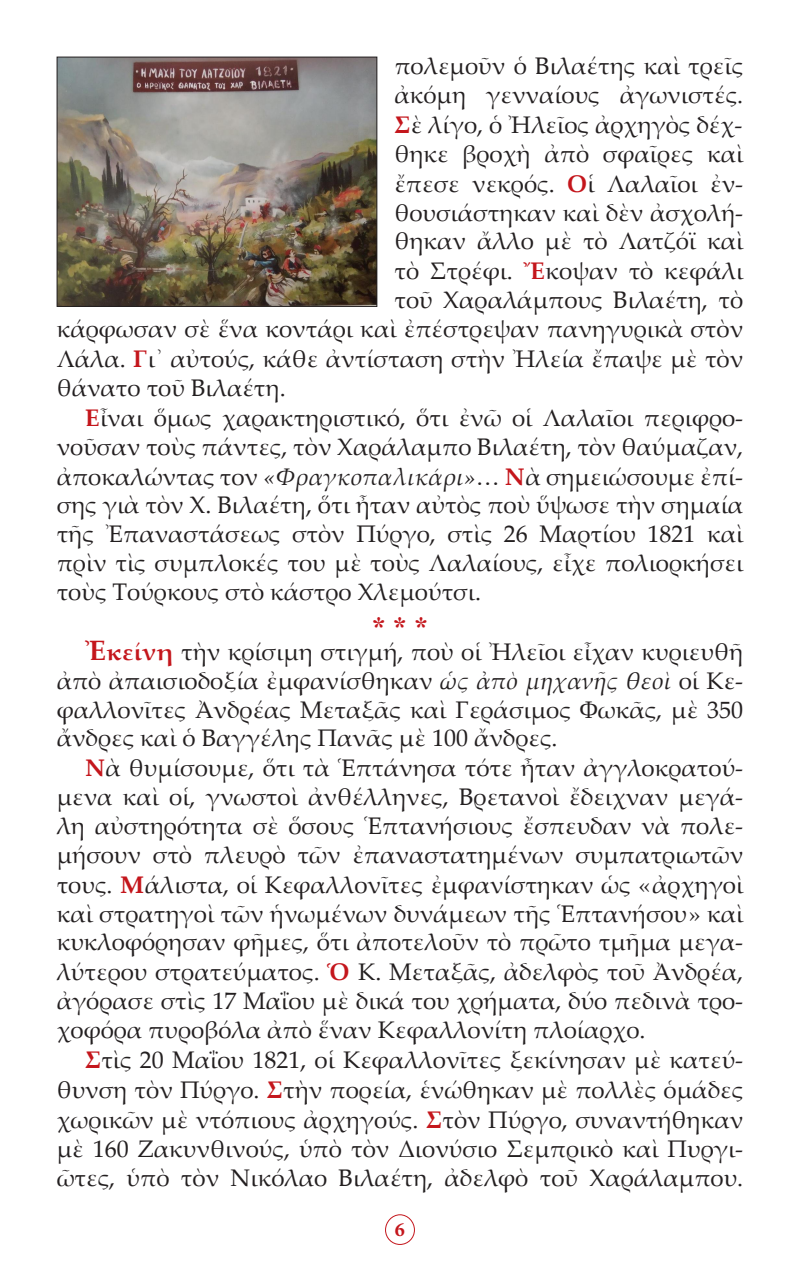
<style>
.page{position:relative;width:800px;height:1270px;background:#fff}
.page>*{position:absolute;margin:0;border:0;box-sizing:border-box;transform-origin:0 0}
.t1{font:28px "CTOS New Times Bold Test 1";color:#c4161c}
.t2{font:24px/29px "Palatino Linotype";color:#231f20;text-align:justify}
.t3{font:700 20px "Minion Pro";color:#c4161c}
.s1{font-weight:700;color:#c4161c}
.s2{font-style:italic}
.s3{font-weight:700;font-size:28px;color:#c4161c}
</style>
<div class="page">
<div style="left:385px;top:1214px;width:30px;height:31px;border:1px solid #c4161c;border-radius:50%"></div>
<img style="left:59px;top:59px;width:316px;height:246px">
<div style="left:57px;top:57px;width:320px;height:250px;border:1px solid #231f20"></div>
<p class="t2" style="left:394px;top:50px;width:350px">πολεμοῦν ὁ Βιλαέτης καὶ τρεῖς ἀκόμη γενναίους ἀγωνιστές.<br><span class="s1">Σ</span>ὲ λίγο, ὁ Ἠλεῖος ἀρχηγὸς δέχ-</p>
<p class="t2" style="left:394px;top:138px;width:350px">θηκε βροχὴ ἀπὸ σφαῖρες καὶ</p>
<p class="t2" style="left:394px;top:168px;width:350px">ἔπεσε νεκρός. <span class="s1">Ο</span>ἱ Λαλαῖοι ἐν-</p>
<p class="t2" style="left:394px;top:197px;width:350px">θουσιάστηκαν καὶ δὲν ἀσχολή-</p>
<p class="t2" style="left:394px;top:226px;width:350px">θηκαν ἄλλο μὲ τὸ Λατζόϊ καὶ</p>
<p class="t2" style="left:394px;top:256px;width:350px">τὸ Στρέφι. <span class="s1">Ἔ</span>κοψαν τὸ κεφάλι</p>
<p class="t2" style="left:394px;top:285px;width:350px">τοῦ Χαραλάμπους Βιλαέτη, τὸ</p>
<p class="t2" style="left:57px;top:313px;width:688px">κάρφωσαν σὲ ἕνα κοντάρι καὶ ἐπέστρεψαν πανηγυρικὰ στὸν</p>
<p class="t2" style="left:57px;top:343px;width:688px">Λάλα. <span class="s1">Γ</span>ι᾿ αὐτούς, κάθε ἀντίσταση στὴν Ἠλεία ἔπαψε μὲ τὸν</p>
<p class="t2" style="left:57px;top:372px;width:230px">θάνατο τοῦ Βιλαέτη.</p>
<p class="t2" style="left:57px;top:402px;width:688px;text-indent:28px"><span class="s1">Ε</span>ἶναι ὅμως χαρακτηριστικό, ὅτι ἐνῶ οἱ Λαλαῖοι περιφρο&shy;νοῦσαν τοὺς πάντες, τὸν Χαράλαμπο Βιλαέτη, τὸν θαύμαζαν, ἀποκαλώντας τον <span class="s2">«Φραγκοπαλικάρι»</span>… <span class="s1">Ν</span>ὰ σημειώσουμε ἐπί&shy;σης γιὰ τὸν Χ. Βιλαέτη, ὅτι ἦταν αὐτὸς ποὺ ὕψωσε τὴν σημαία τῆς Ἐπαναστάσεως στὸν Πύργο, στὶς 26 Μαρτίου 1821 καὶ πρὶν τὶς συμπλοκές του μὲ τοὺς Λαλαίους, εἶχε πολιορκήσει τοὺς Τούρκους στὸ κάστρο Χλεμούτσι.</p>
<p class="t1" style="left:372px;top:611px;width:57px">* * *</p>
<p class="t2" style="left:57px;top:636px;width:688px;text-indent:28px"><span class="s3">Ἐ</span><span class="s1">κείνη</span> τὴν κρίσιμη στιγμή, ποὺ οἱ Ἠλεῖοι εἶχαν κυριευθῆ ἀπὸ ἀπαισιοδοξία ἐμφανίσθηκαν <span class="s2">ὡς ἀπὸ μηχανῆς θεοὶ</span> οἱ Κε&shy;φαλλονῖτες Ἀνδρέας Μεταξᾶς καὶ Γεράσιμος Φωκᾶς, μὲ 350 ἄνδρες καὶ ὁ Βαγγέλης Πανᾶς μὲ 100 ἄνδρες.</p>
<p class="t2" style="left:57px;top:753px;width:688px;text-indent:28px"><span class="s1">Ν</span>ὰ θυμίσουμε, ὅτι τὰ Ἑπτάνησα τότε ἦταν ἀγγλοκρατού&shy;μενα καὶ οἱ, γνωστοὶ ἀνθέλληνες, Βρετανοὶ ἔδειχναν μεγά&shy;λη αὐστηρότητα σὲ ὅσους Ἑπτανήσιους ἔσπευδαν νὰ πολε&shy;μήσουν στὸ πλευρὸ τῶν ἐπαναστατημένων συμπατριωτῶν τους. <span class="s1">Μ</span>άλιστα, οἱ Κεφαλλονῖτες ἐμφανίστηκαν ὡς «ἀρχηγοὶ καὶ στρατηγοὶ τῶν ἡνωμένων δυνάμεων τῆς Ἑπτανήσου» καὶ κυκλοφόρησαν φῆμες, ὅτι ἀποτελοῦν τὸ πρῶτο τμῆμα μεγα&shy;λύτερου στρατεύματος. <span class="s1">Ὁ</span> Κ. Μεταξᾶς, ἀδελφὸς τοῦ Ἀνδρέα, ἀγόρασε στὶς 17 Μαΐου μὲ δικά του χρήματα, δύο πεδινὰ τρο&shy;χοφόρα πυροβόλα ἀπὸ ἕναν Κεφαλλονίτη πλοίαρχο.</p>
<p class="t2" style="left:57px;top:1044px;width:688px;line-height:30px;text-align:right"><span class="s1">Σ</span>τὶς 20 Μαΐου 1821, οἱ Κεφαλλονῖτες ξεκίνησαν μὲ κατεύ&shy;θυνση τὸν Πύργο. <span class="s1">Σ</span>τὴν πορεία, ἑνώθηκαν μὲ πολλὲς ὁμάδες</p>
<p class="t2" style="left:57px;top:1104px;width:688px">χωρικῶν μὲ ντόπιους ἀρχηγούς. <span class="s1">Σ</span>τὸν Πύργο, συναντήθηκαν</p>
<p class="t2" style="left:57px;top:1133px;width:688px">μὲ 160 Ζακυνθινούς, ὑπὸ τὸν Διονύσιο Σεμπρικὸ καὶ Πυργι&shy;ῶτες, ὑπὸ τὸν Νικόλαο Βιλαέτη, ἀδελφὸ τοῦ Χαράλαμπου.</p>
<p class="t3" style="left:395px;top:1216px;width:11px">6</p>
</div>
